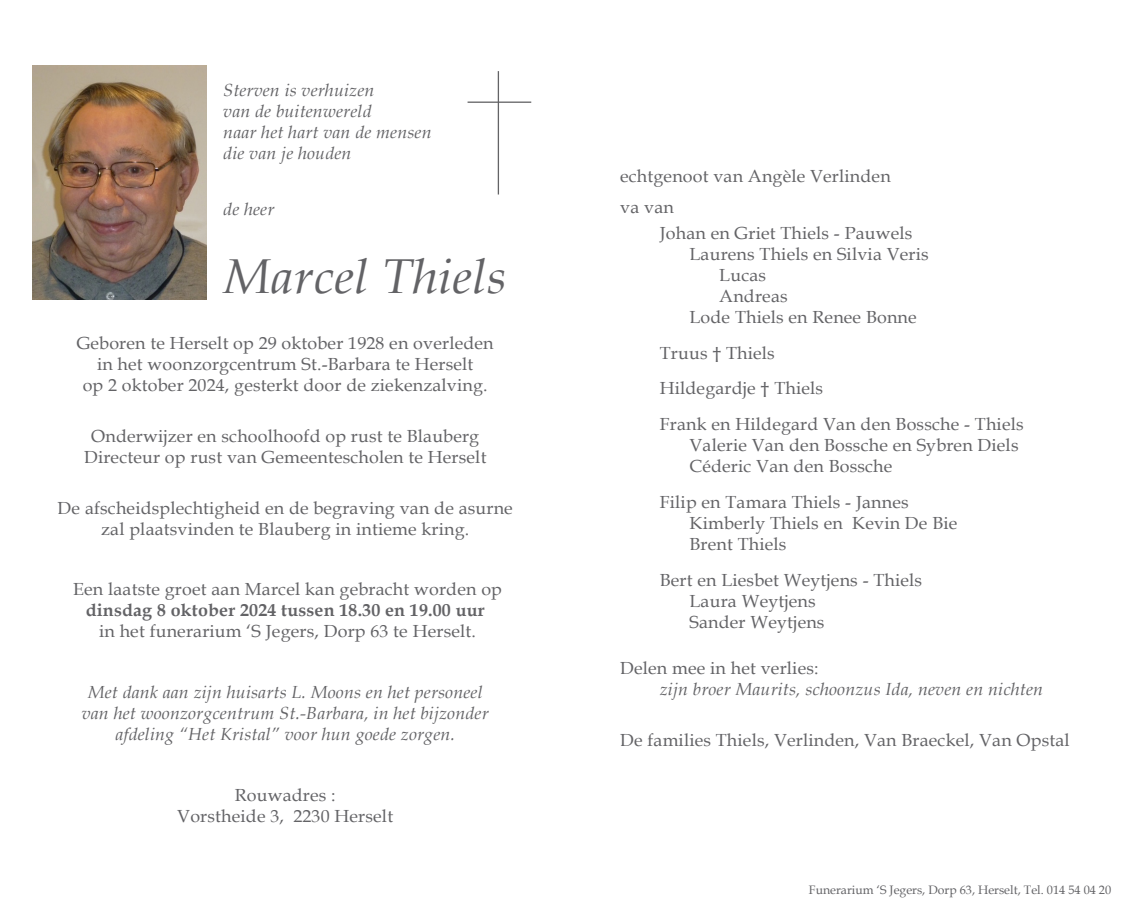
<style>
.page{position:relative;width:1141px;height:918px;background:#fff}
.page>*{position:absolute;margin:0;border:0;box-sizing:border-box;transform-origin:0 0}
.t1{font:italic 49px "Book Antiqua";letter-spacing:.01em;color:#636366}
.t2{font:17.5px/21px "Book Antiqua";letter-spacing:.01em;color:#636366;text-align:center}
.t3{font:italic 17.5px/21px "Book Antiqua";letter-spacing:.01em;color:#636366}
.t4{font:12.25px "Book Antiqua";color:#636366}
.s1{font-weight:700}
</style>
<div class="page">
<hr style="left:498px;top:71px;width:1px;height:123px;background:#636366">
<hr style="left:468px;top:102px;width:63px;height:1px;background:#636366">
<img style="left:33px;top:66px;width:174px;height:233px">
<p class="t3" style="left:223px;top:79px;width:210px">Sterven is verhuizen<br>van de buitenwereld<br>naar het hart van de mensen die van je houden</p>
<p class="t3" style="left:223px;top:198px;width:53px">de heer</p>
<p class="t1" style="left:223px;top:242px;width:285px">Marcel Thiels</p>
<p class="t2" style="left:77px;top:332px;width:418px">Geboren te Herselt op 29 oktober 1928 en overleden in het woonzorgcentrum St.-Barbara te Herselt<br>op 2 oktober 2024, gesterkt door de ziekenzalving.</p>
<p class="t2" style="left:84px;top:425px;width:404px">Onderwijzer en schoolhoofd op rust te Blauberg<br>Directeur op rust van Gemeentescholen te Herselt</p>
<p class="t2" style="left:58px;top:497px;width:457px">De afscheidsplechtigheid en de begraving van de asurne zal plaatsvinden te Blauberg in intieme kring.</p>
<p class="t2" style="left:73px;top:578px;width:430px">Een laatste groet aan Marcel kan gebracht worden op <span class="s1">dinsdag 8 oktober 2024 tussen 18.30 en 19.00 uur<br></span>in het funerarium ‘S Jegers, Dorp 63 te Herselt.</p>
<p class="t3" style="left:82px;top:681px;width:408px;text-align:center">Met dank aan zijn huisarts L. Moons en het personeel van het woonzorgcentrum St.-Barbara, in het bijzonder afdeling “Het Kristal” voor hun goede zorgen.</p>
<p class="t2" style="left:177px;top:784px;width:217px">Rouwadres :<br>Vorstheide 3, 2230 Herselt</p>
<p class="t2" style="left:620px;top:165px;width:272px">echtgenoot van Angèle Verlinden</p>
<p class="t2" style="left:620px;top:196px;width:55px">va van</p>
<p class="t2" style="left:660px;top:222px;width:254px">Johan en Griet Thiels - Pauwels</p>
<p class="t2" style="left:690px;top:243px;width:241px">Laurens Thiels en Silvia Veris</p>
<p class="t2" style="left:719px;top:264px;width:70px;text-align:left">Lucas<br>Andreas</p>
<p class="t2" style="left:690px;top:306px;width:229px">Lode Thiels en Renee Bonne</p>
<p class="t2" style="left:660px;top:342px;width:117px">Truus † Thiels</p>
<p class="t2" style="left:660px;top:377px;width:165px">Hildegardje † Thiels</p>
<p class="t2" style="left:660px;top:413px;width:365px">Frank en Hildegard Van den Bossche - Thiels</p>
<p class="t2" style="left:690px;top:434px;width:331px">Valerie Van den Bossche en Sybren Diels</p>
<p class="t2" style="left:690px;top:455px;width:204px">Céderic Van den Bossche</p>
<p class="t2" style="left:660px;top:491px;width:250px">Filip en Tamara Thiels - Jannes</p>
<p class="t2" style="left:690px;top:512px;width:269px">Kimberly Thiels en Kevin De Bie</p>
<p class="t2" style="left:690px;top:533px;width:98px">Brent Thiels</p>
<p class="t2" style="left:660px;top:569px;width:264px">Bert en Liesbet Weytjens - Thiels</p>
<p class="t2" style="left:690px;top:590px;width:128px">Laura Weytjens</p>
<p class="t2" style="left:690px;top:611px;width:136px">Sander Weytjens</p>
<p class="t2" style="left:620px;top:657px;width:200px">Delen mee in het verlies:</p>
<p class="t3" style="left:660px;top:678px;width:385px">zijn broer Maurits, schoonzus Ida, neven en nichten</p>
<p class="t2" style="left:620px;top:729px;width:451px">De families Thiels, Verlinden, Van Braeckel, Van Opstal</p>
<p class="t4" style="left:809px;top:881px;width:304px">Funerarium ‘S Jegers, Dorp 63, Herselt, Tel. 014 54 04 20</p>
</div>
